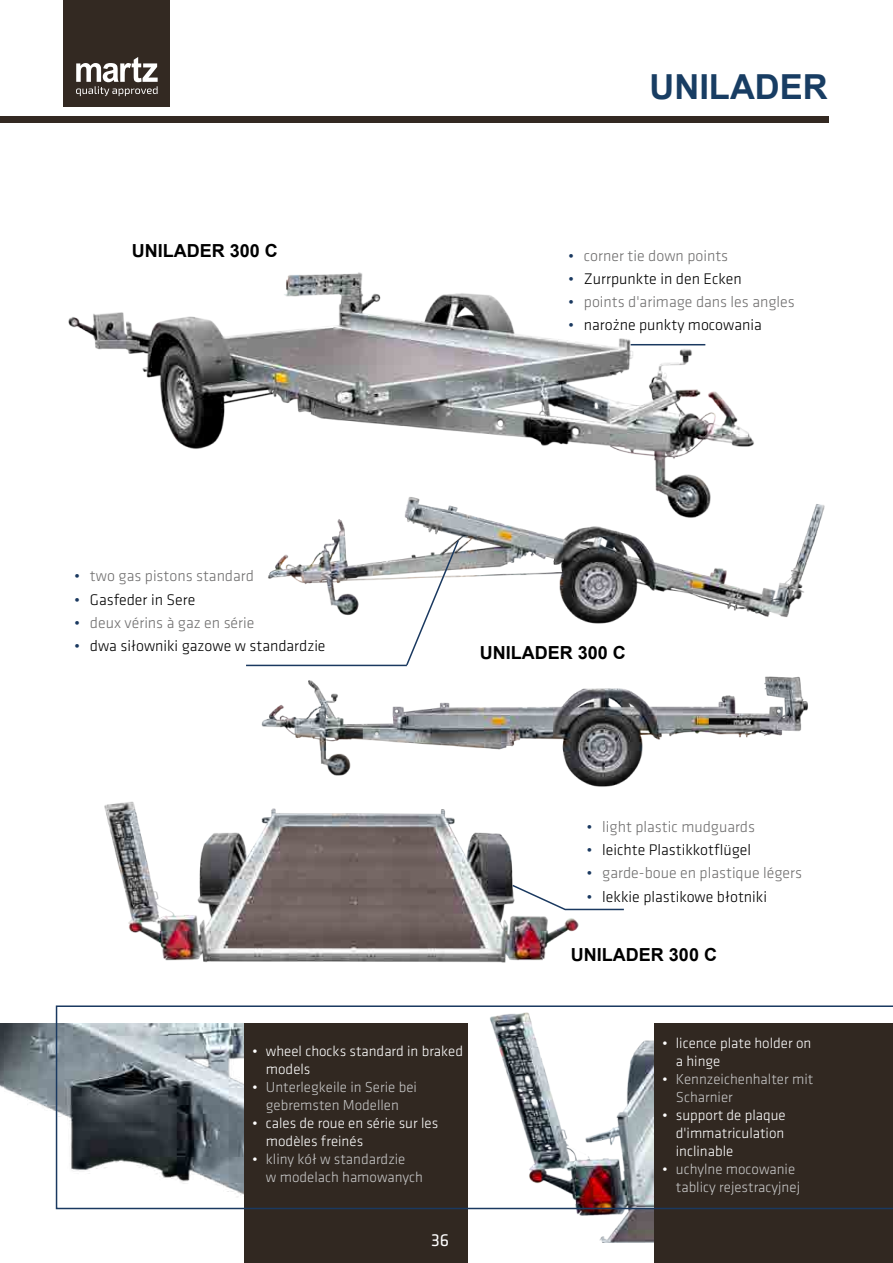
<style>
.page{position:relative;width:893px;height:1263px;background:#fff}
.page>*{position:absolute;margin:0;border:0;box-sizing:border-box;transform-origin:0 0}
.t1{font:700 34.5px "Arial";color:#183d63}
.t2{font:700 18px "Arial";color:#000}
.t3{font:18px "Klavika Basic";color:#fff}
.t4{font:300 15.9px "Klavika";color:#706f6f}
.t5{font:300 15.9px "Klavika";color:#000}
.t6{font:300 15px/18px "Klavika";color:#c6c6c6}
.t7{font:300 15px/18px "Klavika";color:#fff}
.s1{color:#1a3960}
.s2{color:#fff}
</style>
<div class="page">
<div style="left:0;top:116px;width:829px;height:6px;background:#332922"></div>
<div style="left:64px;top:0;width:106px;height:106px;background:#332922"></div>
<svg style="left:76px;top:57px;width:82px;height:39px"></svg>
<img style="left:0;top:1023px;width:244px;height:187px">
<img style="left:261px;top:688px;width:547px;height:70px">
<img style="left:467px;top:1209px;width:187px;height:33px">
<div style="left:244px;top:1023px;width:223px;height:240px;background:#312821"></div>
<div style="left:654px;top:1023px;width:239px;height:240px;background:#312821"></div>
<svg style="left:56px;top:1005px;width:837px;height:204px"></svg>
<img style="left:68px;top:272px;width:757px;height:416px">
<hr style="left:631px;top:344px;width:74px;height:1px;background:#1a3960">
<hr style="left:246px;top:665px;width:161px;height:1px;background:#1a3960">
<svg style="left:405px;top:538px;width:55px;height:129px"></svg>
<img style="left:56px;top:758px;width:590px;height:279px">
<p class="t2" style="left:132px;top:238px;width:148px">UNILADER 300 C</p>
<h1 class="t1" style="left:649px;top:62px;width:180px">UNILADER</h1>
<p class="t4" style="left:568px;top:247px;width:162px"><span class="s1">•</span> corner tie down points</p>
<p class="t5" style="left:568px;top:270px;width:175px"><span class="s1">•</span> Zurrpunkte in den Ecken</p>
<p class="t4" style="left:568px;top:293px;width:228px"><span class="s1">•</span> points d'arimage dans les angles</p>
<p class="t5" style="left:568px;top:316px;width:195px"><span class="s1">•</span> narożne punkty mocowania</p>
<p class="t4" style="left:74px;top:567px;width:181px"><span class="s1">•</span> two gas pistons standard</p>
<p class="t5" style="left:74px;top:591px;width:123px"><span class="s1">•</span> Gasfeder in Sere</p>
<p class="t4" style="left:74px;top:614px;width:182px"><span class="s1">•</span> deux vérins à gaz en série</p>
<p class="t5" style="left:74px;top:637px;width:253px"><span class="s1">•</span> dwa siłowniki gazowe w standardzie</p>
<p class="t2" style="left:480px;top:640px;width:148px">UNILADER 300 C</p>
<p class="t7" style="left:266px;top:1042px;width:199px;text-indent:-14px">• wheel chocks standard in braked models</p>
<p class="t6" style="left:252px;top:1078px;width:166px;text-align:center"><span class="s2">•</span> Unterlegkeile in Serie bei gebremsten Modellen</p>
<p class="t7" style="left:266px;top:1114px;width:174px;text-indent:-14px">• cales de roue en série sur les modèles freinés</p>
<p class="t6" style="left:266px;top:1150px;width:159px;text-indent:-14px"><span class="s2">•</span> kliny kół w standardzie<br>w modelach hamowanych</p>
<p class="t3" style="left:431px;top:1228px;width:19px">36</p>
<p class="t4" style="left:586px;top:818px;width:170px"><span class="s1">•</span> light plastic mudguards</p>
<p class="t5" style="left:586px;top:841px;width:166px"><span class="s1">•</span> leichte Plastikkotflügel</p>
<p class="t4" style="left:586px;top:864px;width:217px"><span class="s1">•</span> garde-boue en plastique légers</p>
<p class="t5" style="left:586px;top:888px;width:182px"><span class="s1">•</span> lekkie plastikowe błotniki</p>
<p class="t2" style="left:571px;top:942px;width:148px">UNILADER 300 C</p>
<p class="t7" style="left:676px;top:1034px;width:137px;text-indent:-14px">• licence plate holder on a hinge</p>
<p class="t6" style="left:676px;top:1070px;width:139px;text-indent:-14px"><span class="s2">•</span> Kennzeichenhalter mit<br>Scharnier</p>
<p class="t7" style="left:676px;top:1106px;width:111px;text-align:justify;text-indent:-14px">• support de plaque d'immatriculation inclinable</p>
<p class="t6" style="left:676px;top:1160px;width:126px;text-indent:-14px"><span class="s2">•</span> uchylne mocowanie tablicy rejestracyjnej</p>
</div>
